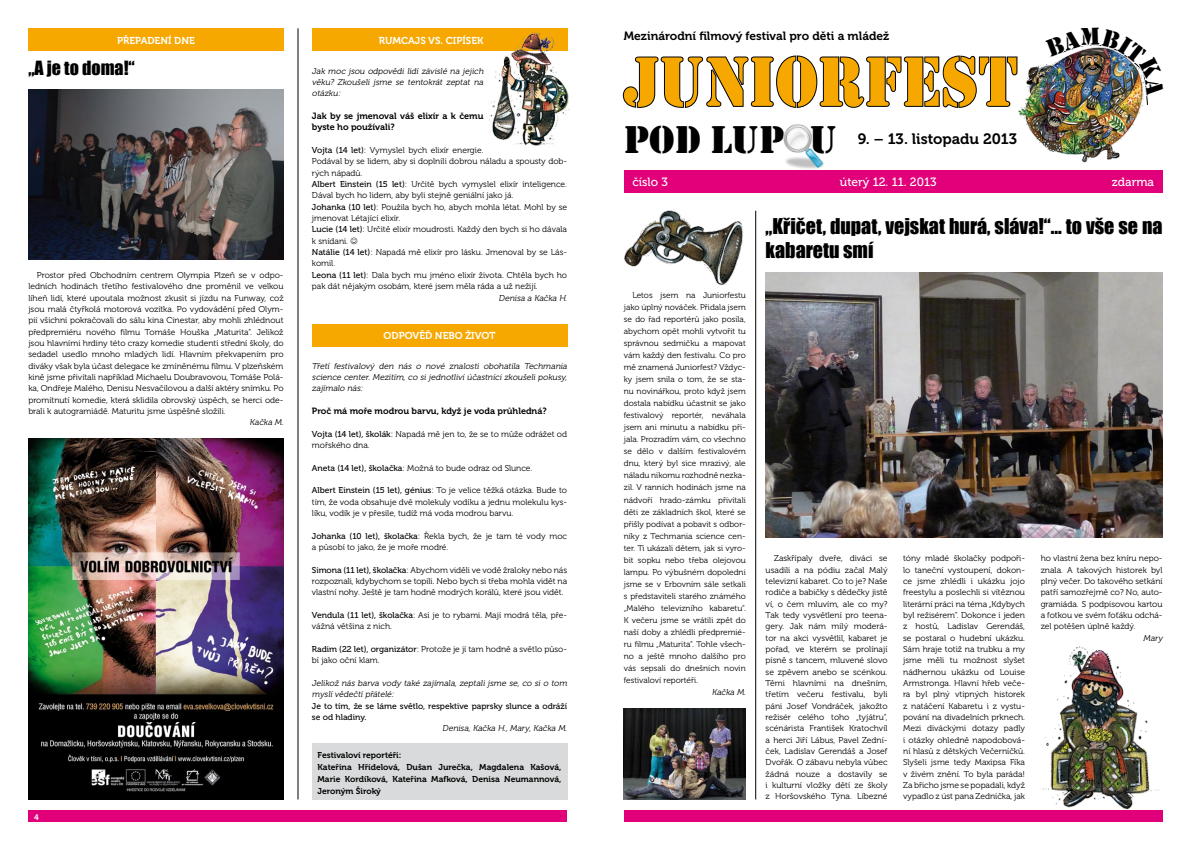
<style>
.page{position:relative;width:1191px;height:842px;background:#fff}
.page>*{position:absolute;margin:0;border:0;box-sizing:border-box;transform-origin:0 0}
.t1{font:72.6px "Stencil";letter-spacing:.005em;color:#f6a800;scale:.91 1}
.t2{font:40px "Stencil";color:#000}
.t3{font:20px/24px "Impact";color:#000}
.t4{font:18px "Impact";color:#000}
.t5{font:15px "Museo 700";color:#000}
.t6{font:12px "Museo 700";color:#000}
.t7{font:12px "Museo 500";color:#fff}
.t8{font:10px "Museo 700";color:#fff}
.t9{font:9px/11.3px "Museo 700";color:#000}
.t10{font:8.5px/11.3px "Museo 300";color:#000;text-align:justify}
.t11{font:italic 8.5px/11.3px "Museo 300";color:#000;text-align:justify}
.t12{font:8.5px/12px "Museo 700";color:#000}
.t13{font:8.5px/11.3px "Museo 500";color:#000}
.t14{font:8.3px/12px "Museo 300";color:#000;text-align:justify}
.t15{font:8px "Museo 700";color:#fff}
.s1{font-family:"Museo 500"}
.s2{color:#fff}
</style>
<div class="page">
<hr style="left:755px;top:211px;width:1px;height:588px;background:#000">
<div style="left:624px;top:170px;width:538px;height:23px;background:#e2007a"></div>
<div style="left:624px;top:811px;width:538px;height:11px;background:#e2007a"></div>
<hr style="left:298px;top:28px;width:1px;height:771px;background:#000">
<div style="left:312px;top:743px;width:255px;height:56px;background:#d9dadb"></div>
<div style="left:28px;top:811px;width:539px;height:11px;background:#e2007a"></div>
<svg style="left:622px;top:55px;width:394px;height:53px"></svg>
<img style="left:1016px;top:56px;width:70px;height:107px">
<img style="left:783px;top:124px;width:41px;height:45px">
<div style="left:312px;top:324px;width:255px;height:23px;background:#f6a800"></div>
<div style="left:312px;top:28px;width:255px;height:23px;background:#f6a800"></div>
<img style="left:624px;top:708px;width:122px;height:91px">
<img style="left:489px;top:30px;width:81px;height:116px">
<img style="left:765px;top:272px;width:397px;height:265px">
<div style="left:28px;top:28px;width:255px;height:23px;background:#f6a800"></div>
<img style="left:28px;top:90px;width:255px;height:170px">
<img style="left:28px;top:439px;width:255px;height:361px">
<img style="left:624px;top:210px;width:119px;height:75px">
<img style="left:1036px;top:646px;width:127px;height:166px">
<img style="left:1043px;top:44px;width:105px;height:118px">
<p class="t8" style="left:117px;top:35px;width:79px">PŘEPADENÍ DNE</p>
<h3 class="t4" style="left:28px;top:54px;width:108px">„A je to doma!“</h3>
<p class="t10" style="left:28px;top:269px;width:257px;text-indent:9px">Prostor před Obchodním centrem Olympia Plzeň se v odpo&shy;ledních hodinách třetího festivalového dne proměnil ve velkou líheň lidí, které upoutala možnost zkusit si jízdu na Funway, což jsou malá čtyřkolá motorová vozítka. Po vydovádění před Olym&shy;pií všichni pokračovali do sálu kina Cinestar, aby mohli zhlédnout předpremiéru nového filmu Tomáše Houška „Maturita“. Jelikož jsou hlavními hrdiny této crazy komedie studenti střední školy, do sedadel usedlo mnoho mladých lidí. Hlavním překvapením pro diváky však byla účast delegace ke zmíněnému filmu. V plzeňském kině jsme přivítali například Michaelu Doubravovou, Tomáše Polá&shy;ka, Ondřeje Malého, Denisu Nesvačilovou a další aktéry snímku. Po promítnutí komedie, která sklidila obrovský úspěch, se herci ode&shy;brali k autogramiádě. Maturitu jsme úspěšně složili.</p>
<p class="t11" style="left:249px;top:417px;width:37px">Kačka M.</p>
<p class="t15" style="left:34px;top:813px;width:6px">4</p>
<p class="t8" style="left:379px;top:35px;width:106px">RUMCAJS VS. CIPÍSEK</p>
<p class="t11" style="left:312px;top:65px;width:175px">Jak moc j sou odpovědi lidí závislé na j ej ich věku? Zkoušeli j sme se tentokrát zeptat na otázku:</p>
<p class="t9" style="left:312px;top:110px;width:173px">Jak by se jmenoval váš elixír a k čemu byste ho používali?</p>
<p class="t10" style="left:312px;top:145px;width:257px;text-align:left"><span class="s1">Vojta (14 let)</span>: Vymyslel bych elixír energie.<br>Podával by se lidem, aby si doplnili dobrou náladu a spousty dob&shy;rých nápadů.<br><span class="s1">Albert Einstein (15 let)</span>: Určitě bych vymyslel elixír inteligence.<br>Dával bych ho lidem, aby byli stejně geniální jako já.<br><span class="s1">Johanka (10 let)</span>: Použila bych ho, abych mohla létat. Mohl by se jmenovat Létající elixír.<br><span class="s1">Lucie (14 let)</span>: Určitě elixír moudrosti. Každý den bych si ho dávala k snídani.<br><span class="s1">Natálie (14 let)</span>: Napadá mě elixír pro lásku. Jmenoval by se Lás&shy;komil.<br><span class="s1">Leona (11 let)</span>: Dala bych mu jméno elixír života. Chtěla bych ho pak dát nějakým osobám, které jsem měla ráda a už nežijí.</p>
<p class="t11" style="left:498px;top:292px;width:72px">Denisa a Kačka H.</p>
<p class="t8" style="left:383px;top:329px;width:114px">ODPOVĚĎ NEBO ŽIVOT</p>
<p class="t11" style="left:312px;top:360px;width:258px">Třetí festivalový den nás o nové znalosti obohatila Techmania science center. Mezitím, co si j ednotliví účastníci zkoušeli pokusy, zajímalo nás:</p>
<p class="t9" style="left:312px;top:405px;width:236px">Proč má moře modrou barvu, když je voda průhledná?</p>
<p class="t10" style="left:312px;top:428px;width:257px"><span class="s1">Vojta (14 let), školák</span>: Napadá mě jen to, že se to může odrážet od mořského dna.</p>
<p class="t10" style="left:312px;top:462px;width:222px"><span class="s1">Aneta (14 let), školačka</span>: Možná to bude odraz od Slunce.</p>
<p class="t10" style="left:312px;top:485px;width:257px"><span class="s1">Albert Einstein (15 let), génius</span>: To je velice těžká otázka. Bude to tím, že voda obsahuje dvě molekuly vodíku a jednu molekulu kys&shy;líku, vodík je v přesile, tudíž má voda modrou barvu.</p>
<p class="t10" style="left:312px;top:530px;width:257px"><span class="s1">Johanka (10 let), školačka</span>: Řekla bych, že je tam té vody moc a působí to jako, že je moře modré.</p>
<p class="t10" style="left:312px;top:564px;width:257px"><span class="s1">Simona (11 let), školačka</span>: Abychom viděli ve vodě žraloky nebo nás rozpoznali, kdybychom se topili. Nebo bych si třeba mohla vidět na vlastní nohy. Ještě je tam hodně modrých korálů, které jsou vidět.</p>
<p class="t10" style="left:312px;top:610px;width:257px"><span class="s1">Vendula (11 let), školačka</span>: Asi je to rybami. Mají modrá těla, pře&shy;vážná většina z nich.</p>
<p class="t10" style="left:312px;top:644px;width:257px"><span class="s1">Radim (22 let), organizátor</span>: Protože je jí tam hodně a světlo půso&shy;bí jako oční klam.</p>
<p class="t11" style="left:312px;top:678px;width:258px">Jelikož nás barva vody také zaj ímala, zeptali j sme se, co si o tom myslí vědečtí přátelé:</p>
<p class="t13" style="left:312px;top:700px;width:257px">Je to tím, že se láme světlo, respektive paprsky slunce a odráží se od hladiny.</p>
<p class="t11" style="left:442px;top:723px;width:128px">Denisa, Kačka H., Mary, Kačka M.</p>
<p class="t12" style="left:317px;top:749px;width:245px">Festivaloví reportéři:<br>Kateřina Hřídelová, Dušan Jurečka, Magdalena Kašová, Marie Kordíková, Kateřina Mafková, Denisa Neumannová, Jeroným Široký</p>
<h3 class="t6" style="left:624px;top:29px;width:267px">Mezinárodní filmový festival pro děti a mládež</h3>
<h1 class="t1" style="left:624px;top:40px;width:434px">JUNIORFEST</h1>
<h2 class="t2" style="left:624px;top:117px;width:215px">POD LUP<span class="s2">O</span>U</h2>
<h3 class="t7" style="left:632px;top:175px;width:37px">číslo 3</h3>
<h3 class="t7" style="left:840px;top:175px;width:98px">úterý 12. 11. 2013</h3>
<h3 class="t7" style="left:1111px;top:175px;width:44px">zdarma</h3>
<h3 class="t5" style="left:857px;top:131px;width:161px">9. – 13. listopadu 2013</h3>
<p class="t14" style="left:624px;top:289px;width:123px;text-indent:9px">Letos jsem na Juniorfestu jako úplný nováček. Přidala jsem se do řad reportérů jako posila, abychom opět mohli vytvořit tu správnou sedmičku a mapovat vám každý den festivalu. Co pro mě znamená Juniorfest? Vždyc&shy;ky jsem snila o tom, že se sta&shy;nu novinářkou, proto když jsem dostala nabídku účastnit se jako festivalový reportér, neváhala jsem ani minutu a nabídku při&shy;jala. Prozradím vám, co všechno se dělo v dalším festivalovém dnu, který byl sice mrazivý, ale náladu nikomu rozhodně nezka&shy;zil. V ranních hodinách jsme na nádvoří hrado-zámku přivítali děti ze základních škol, které se přišly podívat a pobavit s odbor&shy;níky z Techmania science cen&shy;ter. Ti ukázali dětem, jak si vyro&shy;bit sopku nebo třeba olejovou lampu. Po výbušném dopoledni jsme se v Erbovním sále setkali s představiteli starého známého „Malého televizního kabaretu“.<br>K večeru jsme se vrátili zpět do naší doby a zhlédli předpremié&shy;ru filmu „Maturita“. Tohle všech&shy;no a ještě mnoho dalšího pro vás sepsali do dnešních novin festivaloví reportéři.</p>
<p class="t11" style="left:712px;top:687px;width:37px">Kačka M.</p>
<h3 class="t3" style="left:765px;top:213px;width:398px">„Křičet, dupat, vejskat hurá, sláva!“... to vše se na kabaretu smí</h3>
<p class="t10" style="left:765px;top:553px;width:123px;text-indent:9px">Zaskřípaly dveře, diváci se usadili a na pódiu začal Malý televizní kabaret. Co to je? Naše rodiče a babičky s dědečky jistě ví, o čem mluvím, ale co my?<br>Tak tedy vysvětlení pro teena&shy;gery. Jak nám milý moderá&shy;tor na akci vysvětlil, kabaret je pořad, ve kterém se prolínají písně s tancem, mluvené slovo se zpěvem anebo se scénkou.<br>Těmi hlavními na dnešním, třetím večeru festivalu, byli páni Josef Vondráček, jakožto režisér celého toho „tyjátru“, scénárista František Kratochvíl a herci Jiří Lábus, Pavel Zední&shy;ček, Ladislav Gerendáš a Josef Dvořák. O zábavu nebyla vůbec žádná nouze a dostavily se i kulturní vložky dětí ze školy z Horšovského Týna. Líbezné</p>
<p class="t10" style="left:903px;top:553px;width:123px">tóny mladé školačky podpoři&shy;lo taneční vystoupení, dokon&shy;ce jsme zhlédli i ukázku jojo freestylu a poslechli si vítěznou literární práci na téma „Kdybych byl režisérem“. Dokonce i jeden z hostů, Ladislav Gerendáš, se postaral o hudební ukázku.<br>Sám hraje totiž na trubku a my jsme měli tu možnost slyšet nádhernou ukázku od Louise Armstronga. Hlavní hřeb veče&shy;ra byl plný vtipných historek z natáčení Kabaretu i z vystu&shy;pování na divadelních prknech.<br>Mezi diváckými dotazy padly i otázky ohledně napodobová&shy;ní hlasů z dětských Večerníčků.<br>Slyšeli jsme tedy Maxipsa Fíka v živém znění. To byla paráda!<br>Za břicho jsme se popadali, když vypadlo z úst pana Zedníčka, jak</p>
<p class="t10" style="left:1040px;top:553px;width:123px">ho vlastní žena bez kníru nepo&shy;znala. A takových historek byl plný večer. Do takového setkání patří samozřejmě co? No, auto&shy;gramiáda. S podpisovou kartou a fotkou ve svém foťáku odchá&shy;zel potěšen úplně každý.</p>
<p class="t11" style="left:1143px;top:632px;width:23px">Mary</p>
</div>
